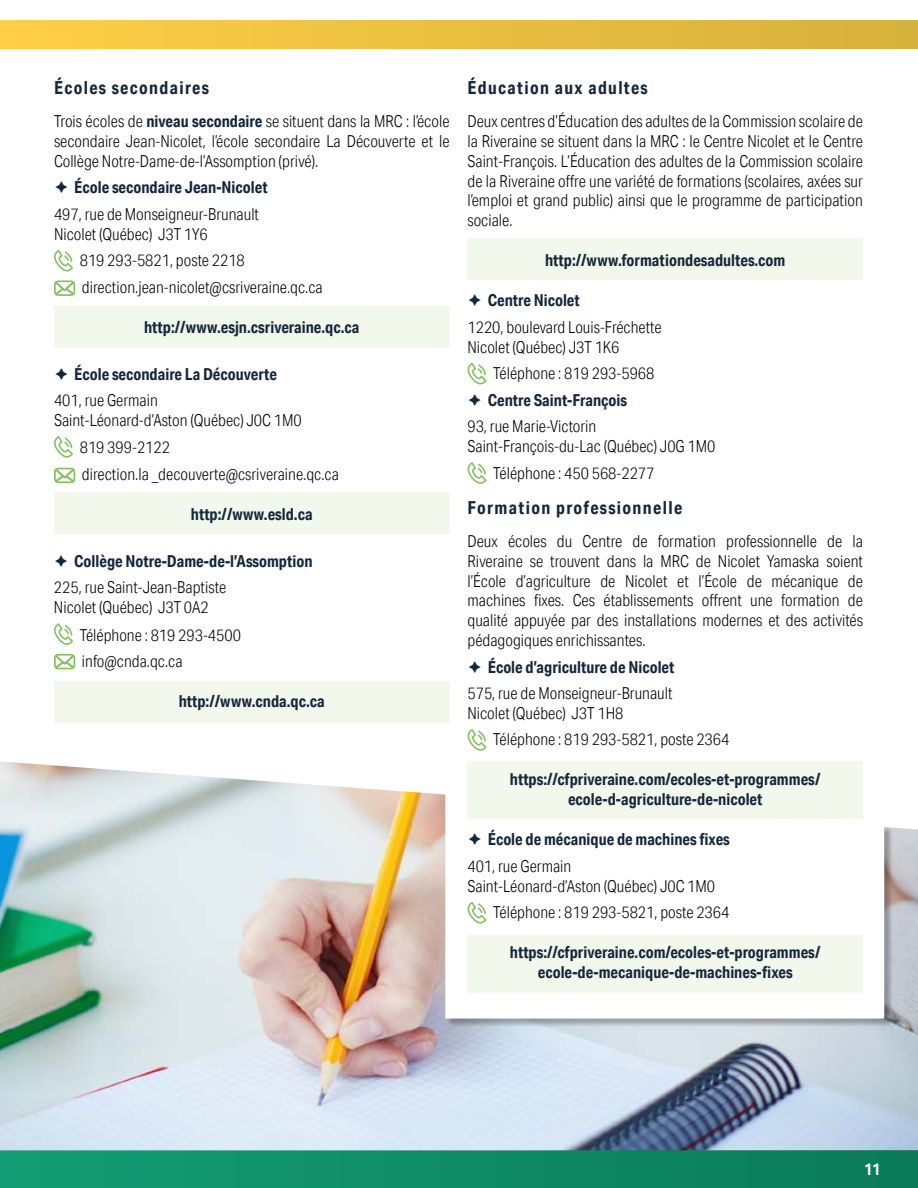
<style>
.page{position:relative;width:918px;height:1188px;background:#fff}
.page>*{position:absolute;margin:0;border:0;box-sizing:border-box;transform-origin:0 0}
.t1{font:700 18px "Aktiv Grotesk Cd";letter-spacing:.075em;color:#14273c}
.t2{font:300 16.5px/19.8px "Aktiv Grotesk Cd";color:#000}
.t3{font:700 16.5px/19.8px "Aktiv Grotesk Cd";color:#14273c;text-align:center}
.t4{font:700 16.5px "Aktiv Grotesk Cd";color:#fff}
.s1{font-weight:700;color:#14273c}
</style>
<div class="page">
<div style="left:0;top:21px;width:918px;height:28px;background:linear-gradient(to right,#ffcf47,#d5b13a)"></div>
<div style="left:0;top:1151px;width:918px;height:37px;background:linear-gradient(to right,#149e74,#0a7a58)"></div>
<img style="left:0;top:761px;width:918px;height:389px">
<div style="left:446px;top:791px;width:446px;height:237px;background:#000;opacity:.28"></div>
<svg style="left:445px;top:790px;width:439px;height:229px"></svg>
<div style="left:54px;top:307px;width:395px;height:41px;background:#f3f8ec"></div>
<div style="left:468px;top:238px;width:395px;height:42px;background:#f3f8ec"></div>
<div style="left:468px;top:935px;width:395px;height:58px;background:#f3f8ec"></div>
<div style="left:468px;top:761px;width:395px;height:58px;background:#f3f8ec"></div>
<div style="left:54px;top:492px;width:395px;height:42px;background:#f3f8ec"></div>
<div style="left:54px;top:681px;width:395px;height:42px;background:#f3f8ec"></div>
<svg style="left:54px;top:250px;width:19px;height:22px"></svg>
<svg style="left:54px;top:280px;width:21px;height:16px"></svg>
<svg style="left:54px;top:436px;width:19px;height:22px"></svg>
<svg style="left:54px;top:468px;width:21px;height:15px"></svg>
<svg style="left:54px;top:624px;width:19px;height:21px"></svg>
<svg style="left:54px;top:654px;width:21px;height:15px"></svg>
<svg style="left:468px;top:363px;width:19px;height:21px"></svg>
<svg style="left:468px;top:463px;width:19px;height:21px"></svg>
<svg style="left:468px;top:730px;width:19px;height:21px"></svg>
<svg style="left:468px;top:902px;width:19px;height:22px"></svg>
<svg style="left:469px;top:833px;width:12px;height:12px"></svg>
<p class="t1" style="left:54px;top:76px;width:156px">Écoles secondaires</p>
<p class="t2" style="left:54px;top:111px;width:397px;text-align:justify">Trois écoles de <span class="s1">niveau secondaire</span> se situent dans la MRC : l’école secondaire Jean-Nicolet, l’école secondaire La Découverte et le Collège Notre-Dame-de-l’Assomption (privé).</p>
<p class="t3" style="left:74px;top:177px;width:195px">École secondaire Jean-Nicolet</p>
<p class="t2" style="left:54px;top:204px;width:207px">497, rue de Monseigneur-Brunault<br>Nicolet (Québec) J3T 1Y6</p>
<p class="t2" style="left:80px;top:247px;width:245px;line-height:26.5px">819 293-5821, poste 2218 direction.jean-nicolet@csriveraine.qc.ca</p>
<p class="t3" style="left:144px;top:317px;width:217px">http://www.esjn.csriveraine.qc.ca</p>
<p class="t3" style="left:74px;top:364px;width:204px">École secondaire La Découverte</p>
<p class="t2" style="left:54px;top:390px;width:249px">401, rue Germain<br>Saint-Léonard-d’Aston (Québec) J0C 1M0</p>
<p class="t2" style="left:80px;top:434px;width:261px;line-height:26.5px">819 399-2122<br>direction.la _decouverte@csriveraine.qc.ca</p>
<p class="t3" style="left:191px;top:504px;width:123px">http://www.esld.ca</p>
<p class="t3" style="left:74px;top:551px;width:240px">Collège Notre-Dame-de-l’Assomption</p>
<p class="t2" style="left:54px;top:578px;width:174px">225, rue Saint-Jean-Baptiste<br>Nicolet (Québec) J3T 0A2</p>
<p class="t2" style="left:80px;top:622px;width:163px;line-height:26.5px">Téléphone : 819 293-4500 info@cnda.qc.ca</p>
<p class="t3" style="left:179px;top:691px;width:148px">http://www.cnda.qc.ca</p>
<p class="t1" style="left:468px;top:76px;width:182px">Éducation aux adultes</p>
<p class="t2" style="left:468px;top:111px;width:397px;text-align:justify">Deux centres d’Éducation des adultes de la Commission scolaire de la Riveraine se situent dans la MRC : le Centre Nicolet et le Centre Saint-François. L’Éducation des adultes de la Commission scolaire de la Riveraine offre une variété de formations (scolaires, axées sur l’emploi et grand public) ainsi que le programme de participation sociale.</p>
<p class="t3" style="left:545px;top:250px;width:242px">http://www.formationdesadultes.com</p>
<p class="t3" style="left:488px;top:290px;width:94px">Centre Nicolet</p>
<p class="t2" style="left:468px;top:317px;width:196px">1220, boulevard Louis-Fréchette<br>Nicolet (Québec) J3T 1K6</p>
<p class="t2" style="left:493px;top:363px;width:163px">Téléphone : 819 293-5968</p>
<p class="t3" style="left:488px;top:390px;width:141px">Centre Saint-François</p>
<p class="t2" style="left:467px;top:416px;width:249px">93, rue Marie-Victorin<br>Saint-François-du-Lac (Québec) J0G 1M0</p>
<p class="t2" style="left:493px;top:463px;width:163px">Téléphone : 450 568-2277</p>
<p class="t1" style="left:468px;top:496px;width:216px">Formation professionnelle</p>
<p class="t2" style="left:468px;top:531px;width:397px;text-align:justify">Deux écoles du Centre de formation professionnelle de la Riveraine se trouvent dans la MRC de Nicolet Yamaska soient l’École d’agriculture de Nicolet et l’École de mécanique de machines fixes. Ces établissements offrent une formation de qualité appuyée par des installations modernes et des activités pédagogiques enrichissantes.</p>
<p class="t3" style="left:488px;top:657px;width:188px">École d’agriculture de Nicolet</p>
<p class="t2" style="left:468px;top:683px;width:207px">575, rue de Monseigneur-Brunault<br>Nicolet (Québec) J3T 1H8</p>
<p class="t2" style="left:493px;top:730px;width:238px">Téléphone : 819 293-5821, poste 2364</p>
<p class="t3" style="left:510px;top:770px;width:312px">https://cfpriveraine.com/ecoles-et-programmes/ ecole-d-agriculture-de-nicolet</p>
<p class="t3" style="left:488px;top:829px;width:244px">École de mécanique de machines fixes</p>
<p class="t2" style="left:467px;top:856px;width:249px">401, rue Germain<br>Saint-Léonard-d’Aston (Québec) J0C 1M0</p>
<p class="t2" style="left:493px;top:902px;width:238px">Téléphone : 819 293-5821, poste 2364</p>
<p class="t3" style="left:510px;top:942px;width:312px">https://cfpriveraine.com/ecoles-et-programmes/ ecole-de-mecanique-de-machines-fixes</p>
<p class="t4" style="left:864px;top:1159px;width:18px">11</p>
</div>
